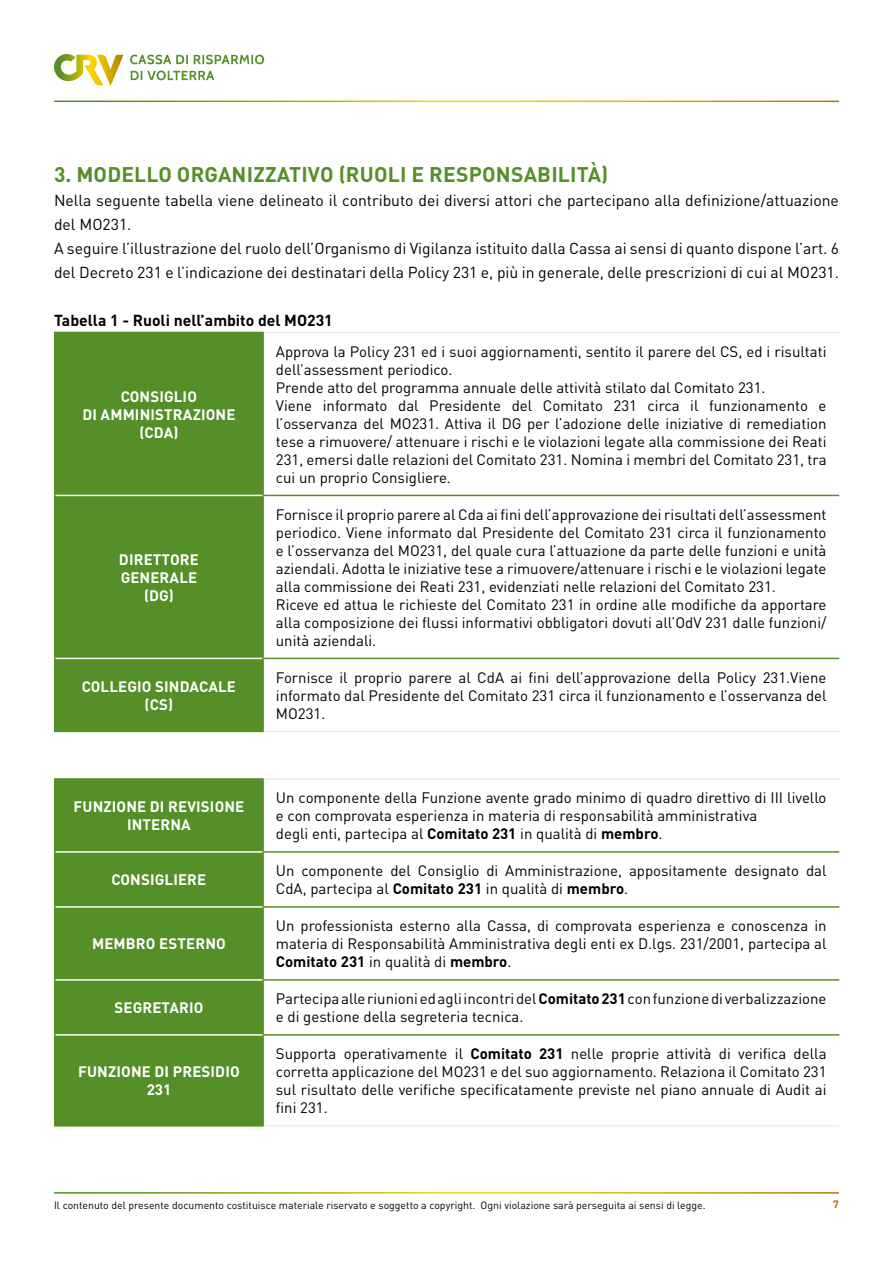
<style>
.page{position:relative;width:893px;height:1263px;background:#fff}
.page>*{position:absolute;margin:0;border:0;box-sizing:border-box;transform-origin:0 0}
.t1{font:700 21px "DIN Pro";letter-spacing:.01em;color:#558f27}
.t2{font:15.75px/24px "DIN Pro";color:#000}
.t3{font:700 15.75px "DIN Pro";color:#000}
.t4{font:15px/18px "DIN Pro";color:#000}
.t5{font:700 15px/18px "DIN Pro";letter-spacing:.01em;color:#fff;text-align:center}
.t6{font:10.5px "DIN Pro";color:#000}
.t7{font:700 10.5px "DIN Pro";color:#a97a00}
.s1{font-weight:700}
</style>
<div class="page">
<svg style="left:54px;top:54px;width:70px;height:32px"></svg>
<svg style="left:130px;top:55px;width:134px;height:25px"></svg>
<div style="left:56px;top:333px;width:206px;height:325px;background:#558f27"></div>
<svg style="left:264px;top:494px;width:575px;height:164px"></svg>
<div style="left:55px;top:658px;width:208px;height:73px;background:#558f27"></div>
<hr style="left:264px;top:332px;width:575px;height:1px;background:#ebefe3">
<hr style="left:262px;top:495px;width:577px;height:1px;background:#558f27">
<hr style="left:54px;top:332px;width:210px;height:1px;background:#558f27">
<hr style="left:54px;top:333px;width:2px;height:162px;background:#558f27">
<hr style="left:262px;top:333px;width:2px;height:162px;background:#558f27">
<hr style="left:54px;top:495px;width:2px;height:163px;background:#558f27">
<hr style="left:262px;top:496px;width:2px;height:162px;background:#558f27">
<hr style="left:56px;top:495px;width:206px;height:1px;background:#fff">
<hr style="left:54px;top:658px;width:2px;height:73px;background:#558f27">
<hr style="left:56px;top:658px;width:206px;height:1px;background:#fff">
<hr style="left:54px;top:731px;width:210px;height:1px;background:#558f27">
<hr style="left:262px;top:659px;width:2px;height:72px;background:#558f27">
<hr style="left:262px;top:658px;width:577px;height:1px;background:#558f27">
<hr style="left:264px;top:731px;width:575px;height:1px;background:#ebefe3">
<div style="left:55px;top:779px;width:208px;height:73px;background:#558f27"></div>
<div style="left:56px;top:853px;width:206px;height:272px;background:#558f27"></div>
<hr style="left:264px;top:778px;width:575px;height:2px;background:#ebefe3">
<hr style="left:262px;top:851px;width:577px;height:2px;background:#558f27">
<hr style="left:54px;top:780px;width:2px;height:72px;background:#558f27">
<hr style="left:54px;top:778px;width:210px;height:2px;background:#558f27">
<hr style="left:262px;top:780px;width:2px;height:71px;background:#558f27">
<hr style="left:56px;top:851px;width:206px;height:2px;background:#fff">
<hr style="left:262px;top:906px;width:577px;height:2px;background:#558f27">
<hr style="left:262px;top:979px;width:577px;height:2px;background:#558f27">
<hr style="left:262px;top:1034px;width:577px;height:1px;background:#558f27">
<hr style="left:54px;top:852px;width:2px;height:55px;background:#558f27">
<hr style="left:262px;top:853px;width:2px;height:53px;background:#558f27">
<hr style="left:54px;top:907px;width:2px;height:73px;background:#558f27">
<hr style="left:262px;top:908px;width:2px;height:71px;background:#558f27">
<hr style="left:54px;top:980px;width:2px;height:55px;background:#558f27">
<hr style="left:262px;top:981px;width:2px;height:53px;background:#558f27">
<hr style="left:54px;top:1035px;width:2px;height:90px;background:#558f27">
<hr style="left:262px;top:1035px;width:2px;height:90px;background:#558f27">
<hr style="left:56px;top:906px;width:206px;height:2px;background:#fff">
<hr style="left:56px;top:979px;width:206px;height:2px;background:#fff">
<hr style="left:56px;top:1034px;width:206px;height:1px;background:#fff">
<hr style="left:54px;top:1125px;width:210px;height:1px;background:#558f27">
<hr style="left:264px;top:1125px;width:575px;height:1px;background:#ebefe3">
<h1 class="t1" style="left:54px;top:160px;width:556px">3. MODELLO ORGANIZZATIVO (RUOLI E RESPONSABILITÀ)</h1>
<p class="t2" style="left:54px;top:188px;width:787px">Nella seguente tabella viene delineato il contributo dei diversi attori che partecipano alla definizione/attuazione del MO231.<br>A seguire l’illustrazione del ruolo dell’Organismo di Vigilanza istituito dalla Cassa ai sensi di quanto dispone l’art. 6 del Decreto 231 e l’indicazione dei destinatari della Policy 231 e, più in generale, delle prescrizioni di cui al MO231.</p>
<p class="t3" style="left:54px;top:309px;width:280px">Tabella 1 - Ruoli nell’ambito del MO231</p>
<p class="t5" style="left:82px;top:387px;width:155px">CONSIGLIO<br>DI AMMINISTRAZIONE (CDA)</p>
<p class="t5" style="left:119px;top:550px;width:81px">DIRETTORE<br>GENERALE (DG)</p>
<p class="t4" style="left:276px;top:342px;width:552px">Approva la Policy 231 ed i suoi aggiornamenti, sentito il parere del CS, ed i risultati dell’assessment periodico.<br>Prende atto del programma annuale delle attività stilato dal Comitato 231.<br>Viene informato dal Presidente del Comitato 231 circa il funzionamento e l’osservanza del MO231. Attiva il DG per l’adozione delle iniziative di remediation tese a rimuovere/ attenuare i rischi e le violazioni legate alla commissione dei Reati 231, emersi dalle relazioni del Comitato 231. Nomina i membri del Comitato 231, tra cui un proprio Consigliere.</p>
<p class="t4" style="left:276px;top:505px;width:552px">Fornisce il proprio parere al Cda ai fini dell’approvazione dei risultati dell’assessment periodico. Viene informato dal Presidente del Comitato 231 circa il funzionamento e l’osservanza del MO231, del quale cura l’attuazione da parte delle funzioni e unità aziendali. Adotta le iniziative tese a rimuovere/attenuare i rischi e le violazioni legate alla commissione dei Reati 231, evidenziati nelle relazioni del Comitato 231.<br>Riceve ed attua le richieste del Comitato 231 in ordine alle modifiche da apportare alla composizione dei flussi informativi obbligatori dovuti all’OdV 231 dalle funzioni/ unità aziendali.</p>
<p class="t5" style="left:82px;top:677px;width:156px">COLLEGIO SINDACALE (CS)</p>
<p class="t4" style="left:276px;top:668px;width:552px;text-align:justify">Fornisce il proprio parere al CdA ai fini dell’approvazione della Policy 231.Viene informato dal Presidente del Comitato 231 circa il funzionamento e l’osservanza del MO231.</p>
<p class="t5" style="left:73px;top:797px;width:172px">FUNZIONE DI REVISIONE<br>INTERNA</p>
<p class="t4" style="left:276px;top:788px;width:552px">Un componente della Funzione avente grado minimo di quadro direttivo di III livello e con comprovata esperienza in materia di responsabilità amministrativa<br>degli enti, partecipa al <span class="s1">Comitato 231</span> in qualità di <span class="s1">membro</span>.</p>
<p class="t5" style="left:112px;top:870px;width:96px">CONSIGLIERE</p>
<p class="t4" style="left:276px;top:861px;width:552px">Un componente del Consiglio di Amministrazione, appositamente designato dal<br>CdA, partecipa al <span class="s1">Comitato 231</span> in qualità di <span class="s1">membro</span>.</p>
<p class="t5" style="left:92px;top:934px;width:135px">MEMBRO ESTERNO</p>
<p class="t4" style="left:276px;top:916px;width:552px;text-align:justify">Un professionista esterno alla Cassa, di comprovata esperienza e conoscenza in materia di Responsabilità Amministrativa degli enti ex D.lgs. 231/2001, partecipa al <span class="s1">Comitato 231</span> in qualità di <span class="s1">membro</span>.</p>
<p class="t5" style="left:114px;top:998px;width:91px">SEGRETARIO</p>
<p class="t4" style="left:276px;top:989px;width:552px">Partecipa alle riunioni ed agli incontri del <span class="s1">Comitato231</span> con funzione di verbalizzazione e di gestione della segreteria tecnica.</p>
<p class="t5" style="left:78px;top:1062px;width:163px">FUNZIONE DI PRESIDIO<br>231</p>
<p class="t4" style="left:276px;top:1044px;width:552px;text-align:justify">Supporta operativamente il <span class="s1">Comitato 231</span> nelle proprie attività di verifica della corretta applicazione del MO231 e del suo aggiornamento. Relaziona il Comitato 231 sul risultato delle verifiche specificatamente previste nel piano annuale di Audit ai fini 231.</p>
<p class="t6" style="left:54px;top:1198px;width:653px">Il contenuto del presente documento costituisce materiale riservato e soggetto a copyright. Ogni violazione sarà perseguita ai sensi di legge.</p>
<p class="t7" style="left:833px;top:1197px;width:7px">7</p>
</div>
